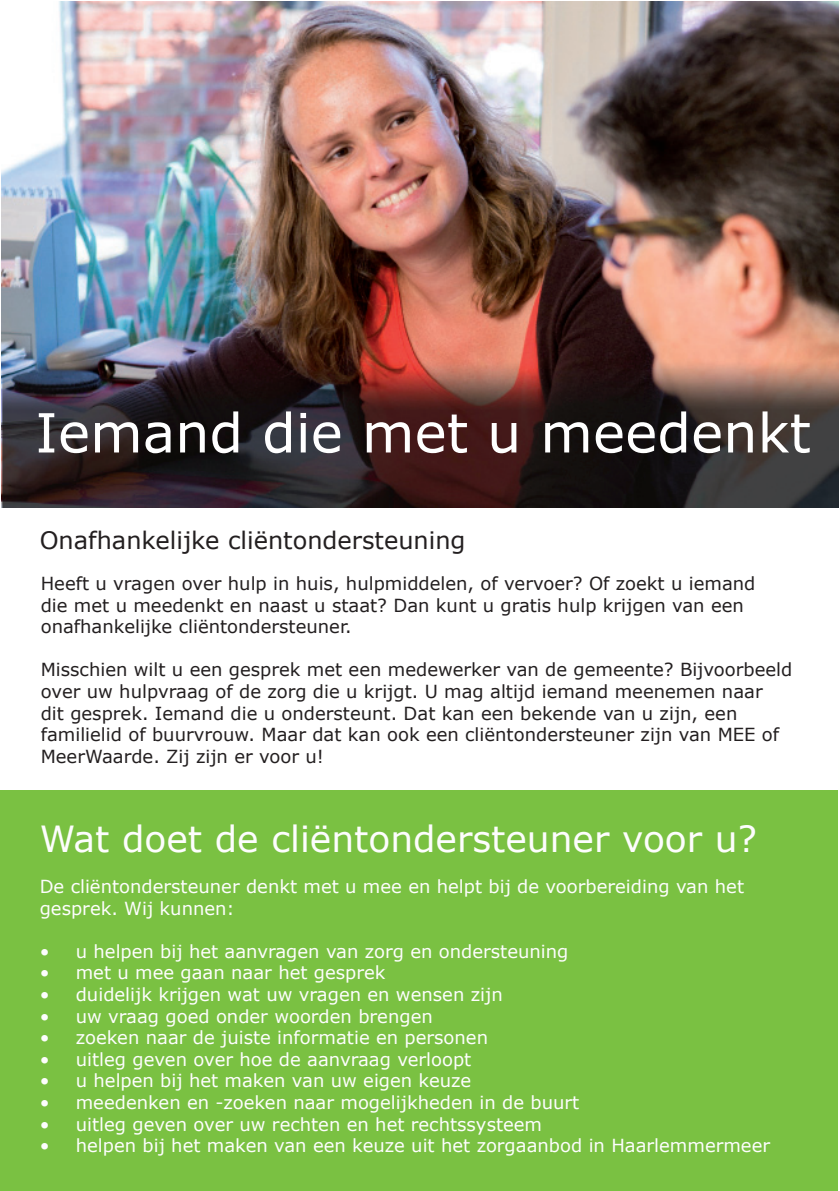
<style>
.page{position:relative;width:840px;height:1191px;background:#fff}
.page>*{position:absolute;margin:0;border:0;box-sizing:border-box;transform-origin:0 0}
.t1{font:54px "Verdana";color:#fff}
.t2{font:36px "Verdana";color:#fdfdfd}
.t3{font:24px "Verdana";color:#231f20}
.t4{font:18px/21.6px "Verdana";color:#fdfdfd}
.t5{font:18px/21.6px "Verdana";color:#231f20}
</style>
<div class="page">
<div style="left:0;top:790px;width:837px;height:401px;background:#7ac142"></div>
<img style="left:1px;top:1px;width:837px;height:506px">
<h1 class="t1" style="left:35px;top:396px;width:776px">Iemand die met u meedenkt</h1>
<h3 class="t3" style="left:40px;top:524px;width:427px">Onafhankelijke cliëntondersteuning</h3>
<p class="t5" style="left:41px;top:572px;width:715px">Heeft u vragen over hulp in huis, hulpmiddelen, of vervoer? Of zoekt u iemand die met u meedenkt en naast u staat? Dan kunt u gratis hulp krijgen van een onafhankelijke cliëntondersteuner.</p>
<p class="t5" style="left:41px;top:659px;width:752px">Misschien wilt u een gesprek met een medewerker van de gemeente? Bijvoorbeeld over uw hulpvraag of de zorg die u krijgt. U mag altijd iemand meenemen naar<br>dit gesprek. Iemand die u ondersteunt. Dat kan een bekende van u zijn, een familielid of buurvrouw. Maar dat kan ook een cliëntondersteuner zijn van MEE of MeerWaarde. Zij zijn er voor u!</p>
<h2 class="t2" style="left:40px;top:814px;width:718px">Wat doet de cliëntondersteuner voor u?</h2>
<p class="t4" style="left:40px;top:875px;width:705px">De cliëntondersteuner denkt met u mee en helpt bij de voorbereiding van het gesprek. Wij kunnen:</p>
<p class="t4" style="left:40px;top:940px;width:530px">• u helpen bij het aanvragen van zorg en ondersteuning</p>
<p class="t4" style="left:40px;top:962px;width:347px">• met u mee gaan naar het gesprek</p>
<p class="t4" style="left:40px;top:983px;width:464px">• duidelijk krijgen wat uw vragen en wensen zijn</p>
<p class="t4" style="left:40px;top:1005px;width:394px">• uw vraag goed onder woorden brengen</p>
<p class="t4" style="left:40px;top:1026px;width:449px">• zoeken naar de juiste informatie en personen</p>
<p class="t4" style="left:40px;top:1048px;width:433px">• uitleg geven over hoe de aanvraag verloopt</p>
<p class="t4" style="left:40px;top:1070px;width:433px">• u helpen bij het maken van uw eigen keuze</p>
<p class="t4" style="left:40px;top:1091px;width:541px">• meedenken en -zoeken naar mogelijkheden in de buurt</p>
<p class="t4" style="left:40px;top:1113px;width:503px">• uitleg geven over uw rechten en het rechtssysteem</p>
<p class="t4" style="left:40px;top:1134px;width:731px">• helpen bij het maken van een keuze uit het zorgaanbod in Haarlemmermeer</p>
</div>
